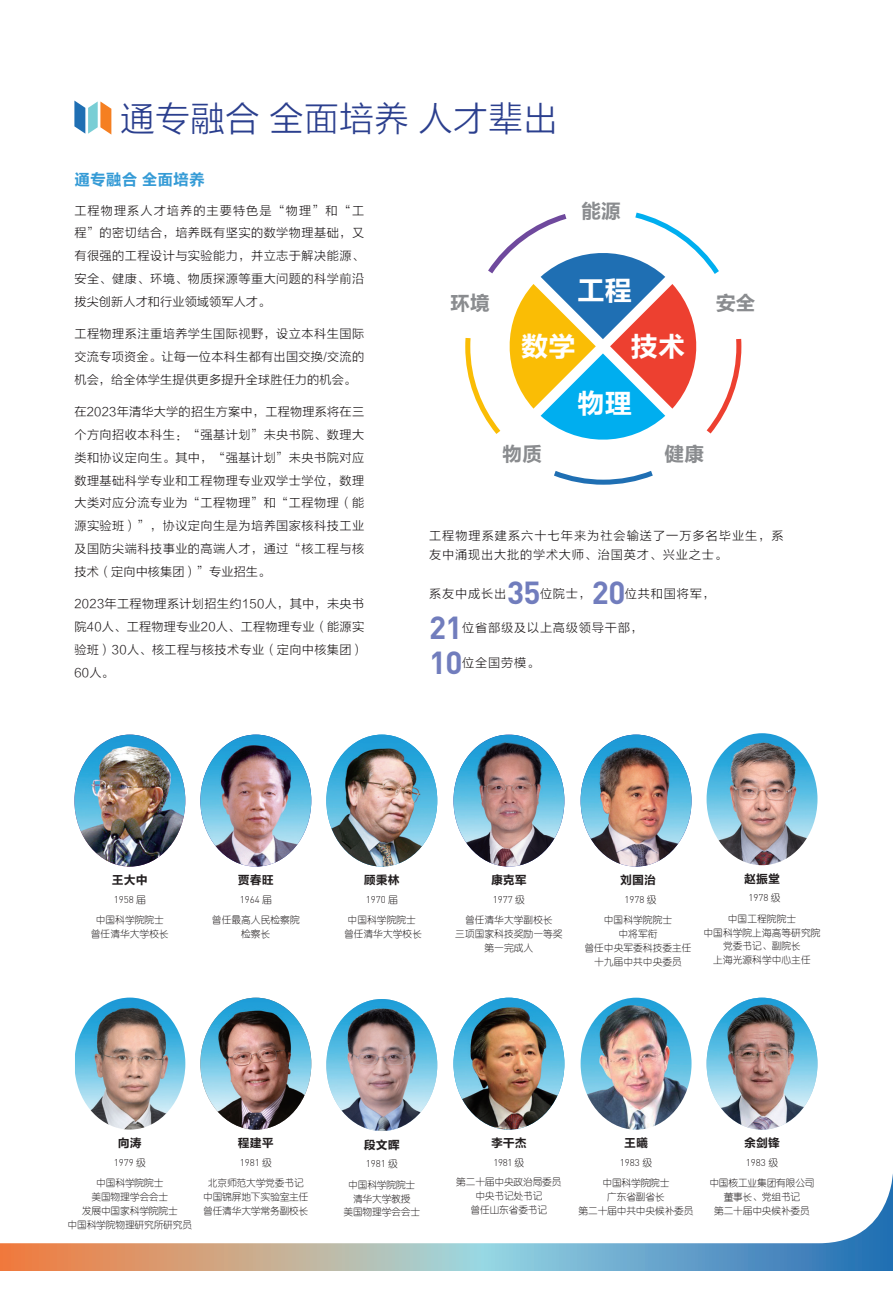
<style>
.page{position:relative;width:893px;height:1290px;background:#fff}
.page>*{position:absolute;margin:0;border:0;box-sizing:border-box;transform-origin:0 0}
.t1{font:35px "FZLTXHK";color:#2b3f8e}
.t2{font:700 31.5px "DIN";letter-spacing:-.02em;color:#717dbd}
.t3{font:27.82px "FZLTCHJW GB1 0";letter-spacing:-.02em;color:#fff}
.t4{font:20.12px "FZLTCHJW GB1 0";letter-spacing:-.02em;color:#8a8c8f}
._00{font:15.75px "FZLTCHJW GB1 0";color:#359bd6}
.t5{font:12.25px/22.8px "FZLTXHK";letter-spacing:.03em;color:#231f20;text-align:justify}
.t6{font:12.25px/19.2px "FZLTXHK";letter-spacing:.075em;color:#231f20}
.t7{font:12.25px "FZLTXHK";letter-spacing:.06em;color:#231f20}
.t8{font:11.9px "FZLTCHJW GB1 0";color:#231f20}
.t9{font:9.8px/13.8px "You Yuan";letter-spacing:-.02em;color:#231f20;text-align:center}
.t10{font:9.8px/13.8px "You Yuan";color:#231f20;text-align:center}
.t11{font:300 9.8px "DIN";color:#231f20}
.s1{font-family:"You Yuan";font-weight:400}
.s2{font-family:"FZLTXHJW GB1 0"}
</style>
<div class="page">
<svg style="left:0;top:1243px;width:893px;height:27px;background:#99a5a8"></svg>
<svg style="left:554px;top:471px;width:99px;height:14px"></svg>
<svg style="left:465px;top:212px;width:277px;height:228px"></svg>
<img style="left:200px;top:998px;width:111px;height:131px">
<img style="left:453px;top:998px;width:111px;height:131px">
<img style="left:581px;top:998px;width:110px;height:131px">
<img style="left:200px;top:734px;width:111px;height:132px">
<img style="left:74px;top:734px;width:111px;height:132px">
<img style="left:326px;top:734px;width:111px;height:132px">
<img style="left:453px;top:735px;width:111px;height:131px">
<img style="left:581px;top:734px;width:110px;height:132px">
<img style="left:707px;top:733px;width:110px;height:132px">
<img style="left:707px;top:998px;width:110px;height:131px">
<img style="left:75px;top:997px;width:110px;height:132px">
<img style="left:326px;top:999px;width:111px;height:132px">
<svg style="left:74px;top:101px;width:37px;height:34px"></svg>
<p class="t1" style="left:120px;top:100px;width:439px">通专融合全面培养人才辈出</p>
<p class="_00" style="left:74px;top:170px;width:132px">通专融合 全面培养</p>
<p class="t5" style="left:74px;top:199px;width:291px">工程物理系人才培养的主要特色是“物理”和“工程”的密切结合，培养既有坚实的数学物理基础，又有很强的工程设计与实验能力，并立志于解决能源、安全、健康、环境、物质探源等重大问题的科学前沿拔尖创新人才和行业领域领军人才。</p>
<p class="t5" style="left:74px;top:323px;width:291px">工程物理系注重培养学生国际视野，设立本科生国际交流专项资金。让每一位本科生都有出国交换/交流的机会，给全体学生提供更多提升全球胜任力的机会。</p>
<p class="t5" style="left:74px;top:401px;width:291px">在2023年清华大学的招生方案中，工程物理系将在三个方向招收本科生：“强基计划”未央书院、数理大类和协议定向生。其中，“强基计划”未央书院对应数理基础科学专业和工程物理专业双学士学位，数理大类对应分流专业为“工程物理”和“工程物理（能源实验班）”，协议定向生是为培养国家核科技工业及国防尖端科技事业的高端人才，通过“核工程与核技术（定向中核集团）”专业招生。</p>
<p class="t5" style="left:74px;top:593px;width:291px">2023年工程物理系计划招生约150人，其中，未央书院40人、工程物理专业20人、工程物理专业（能源实验班）30人、核工程与核技术专业（定向中核集团）60人。</p>
<p class="t4" style="left:581px;top:200px;width:41px">能源</p>
<p class="t4" style="left:450px;top:292px;width:41px">环境</p>
<p class="t3" style="left:577px;top:275px;width:56px">工程</p>
<p class="t3" style="left:521px;top:331px;width:56px">数学</p>
<p class="t3" style="left:631px;top:331px;width:56px">技术</p>
<p class="t3" style="left:577px;top:388px;width:56px">物理</p>
<p class="t4" style="left:502px;top:442px;width:41px">物质</p>
<p class="t4" style="left:664px;top:442px;width:41px">健康</p>
<p class="t4" style="left:716px;top:292px;width:41px">安全</p>
<p class="t6" style="left:429px;top:526px;width:356px">工程物理系建系六十七年来为社会输送了一万多名毕业生，系友中涌现出大批的学术大师、治国英才、兴业之士。</p>
<p class="t5" style="left:429px;top:582px;width:79px">系友中成长出</p>
<p class="t2" style="left:507px;top:572px;width:35px">35</p>
<p class="t5" style="left:540px;top:582px;width:53px">位院士，</p>
<p class="t2" style="left:592px;top:572px;width:35px">20</p>
<p class="t5" style="left:625px;top:582px;width:92px">位共和国将军，</p>
<p class="t2" style="left:429px;top:607px;width:35px">21</p>
<p class="t7" style="left:462px;top:621px;width:183px">位省部级及以上高级领导干部，</p>
<p class="t2" style="left:429px;top:642px;width:35px">10</p>
<p class="t5" style="left:462px;top:651px;width:79px">位全国劳模。</p>
<p class="t8" style="left:112px;top:873px;width:37px">王大中</p>
<p class="t11" style="left:114px;top:893px;width:34px">1958 <span class="s1">届</span></p>
<p class="t10" style="left:96px;top:913px;width:70px">中国科学院院士</p>
<p class="t10" style="left:91px;top:927px;width:80px">曾任清华大学校长</p>
<p class="t8" style="left:238px;top:873px;width:37px">贾春旺</p>
<p class="t11" style="left:240px;top:893px;width:34px">1964 <span class="s1">届</span></p>
<p class="t10" style="left:212px;top:913px;width:89px">曾任最高人民检察院检察长</p>
<p class="t8" style="left:364px;top:873px;width:37px">顾秉林</p>
<p class="t11" style="left:366px;top:893px;width:34px">1970 <span class="s1">届</span></p>
<p class="t10" style="left:348px;top:913px;width:70px">中国科学院院士</p>
<p class="t10" style="left:344px;top:927px;width:80px">曾任清华大学校长</p>
<p class="t8" style="left:491px;top:873px;width:37px">康克军</p>
<p class="t11" style="left:493px;top:893px;width:34px">1977 <span class="s1">级</span></p>
<p class="t10" style="left:465px;top:913px;width:89px">曾任清华大学副校长</p>
<p class="t10" style="left:455px;top:927px;width:109px">三项国家科技奖励一等奖</p>
<p class="t9" style="left:485px;top:941px;width:50px">第一完成人</p>
<p class="t8" style="left:620px;top:873px;width:37px">刘国治</p>
<p class="t11" style="left:624px;top:893px;width:34px">1978 <span class="s1">级</span></p>
<p class="t10" style="left:604px;top:913px;width:70px">中国科学院院士</p>
<p class="t9" style="left:618px;top:927px;width:41px">中将军衔</p>
<p class="t10" style="left:584px;top:941px;width:109px">曾任中央军委科技委主任</p>
<p class="t10" style="left:594px;top:954px;width:89px">十九届中共中央委员</p>
<p class="t8" style="left:744px;top:872px;width:37px">赵振堂</p>
<p class="t11" style="left:748px;top:892px;width:34px">1978 <span class="s1">级</span></p>
<p class="t10" style="left:703px;top:912px;width:119px">中国工程院院士<br>中国科学院上海高等研究院</p>
<p class="t10" style="left:713px;top:939px;width:99px">党委书记<span class="s2">、</span>副院长<br>上海光源科学中心主任</p>
<p class="t8" style="left:118px;top:1136px;width:25px">向涛</p>
<p class="t11" style="left:114px;top:1156px;width:34px">1979 <span class="s1">级</span></p>
<p class="t9" style="left:96px;top:1176px;width:69px">中国科学院院士</p>
<p class="t9" style="left:92px;top:1190px;width:78px">美国物理学会会士</p>
<p class="t9" style="left:82px;top:1204px;width:97px">发展中国家科学院院士</p>
<p class="t9" style="left:68px;top:1217px;width:126px">中国科学院物理研究所研究员</p>
<p class="t8" style="left:238px;top:1136px;width:37px">程建平</p>
<p class="t11" style="left:240px;top:1156px;width:34px">1981 <span class="s1">级</span></p>
<p class="t9" style="left:208px;top:1176px;width:97px">北京师范大学党委书记</p>
<p class="t9" style="left:203px;top:1190px;width:107px">中国锦屏地下实验室主任</p>
<p class="t9" style="left:203px;top:1204px;width:107px">曾任清华大学常务副校长</p>
<p class="t8" style="left:364px;top:1138px;width:37px">段文晖</p>
<p class="t11" style="left:366px;top:1157px;width:34px">1981 <span class="s1">级</span></p>
<p class="t9" style="left:343px;top:1177px;width:78px">中国科学院院士清华大学教授<br>美国物理学会会士</p>
<p class="t8" style="left:491px;top:1136px;width:37px">李干杰</p>
<p class="t11" style="left:494px;top:1156px;width:32px">1981 <span class="s1">级</span></p>
<p class="t9" style="left:456px;top:1175px;width:107px">第二十届中央政治局委员</p>
<p class="t9" style="left:475px;top:1189px;width:69px">中央书记处书记</p>
<p class="t9" style="left:471px;top:1203px;width:78px">曾任山东省委书记</p>
<p class="t8" style="left:624px;top:1136px;width:25px">王曦</p>
<p class="t11" style="left:620px;top:1156px;width:34px">1983 <span class="s1">级</span></p>
<p class="t9" style="left:602px;top:1176px;width:69px">中国科学院院士</p>
<p class="t9" style="left:607px;top:1190px;width:59px">广东省副省长</p>
<p class="t9" style="left:579px;top:1204px;width:116px">第二十届中共中央候补委员</p>
<p class="t8" style="left:744px;top:1136px;width:37px">余剑锋</p>
<p class="t11" style="left:746px;top:1156px;width:34px">1983 <span class="s1">级</span></p>
<p class="t9" style="left:709px;top:1176px;width:107px">中国核工业集团有限公司董事长<span class="s2">、</span>党组书记</p>
<p class="t9" style="left:714px;top:1204px;width:97px">第二十届中央候补委员</p>
</div>
